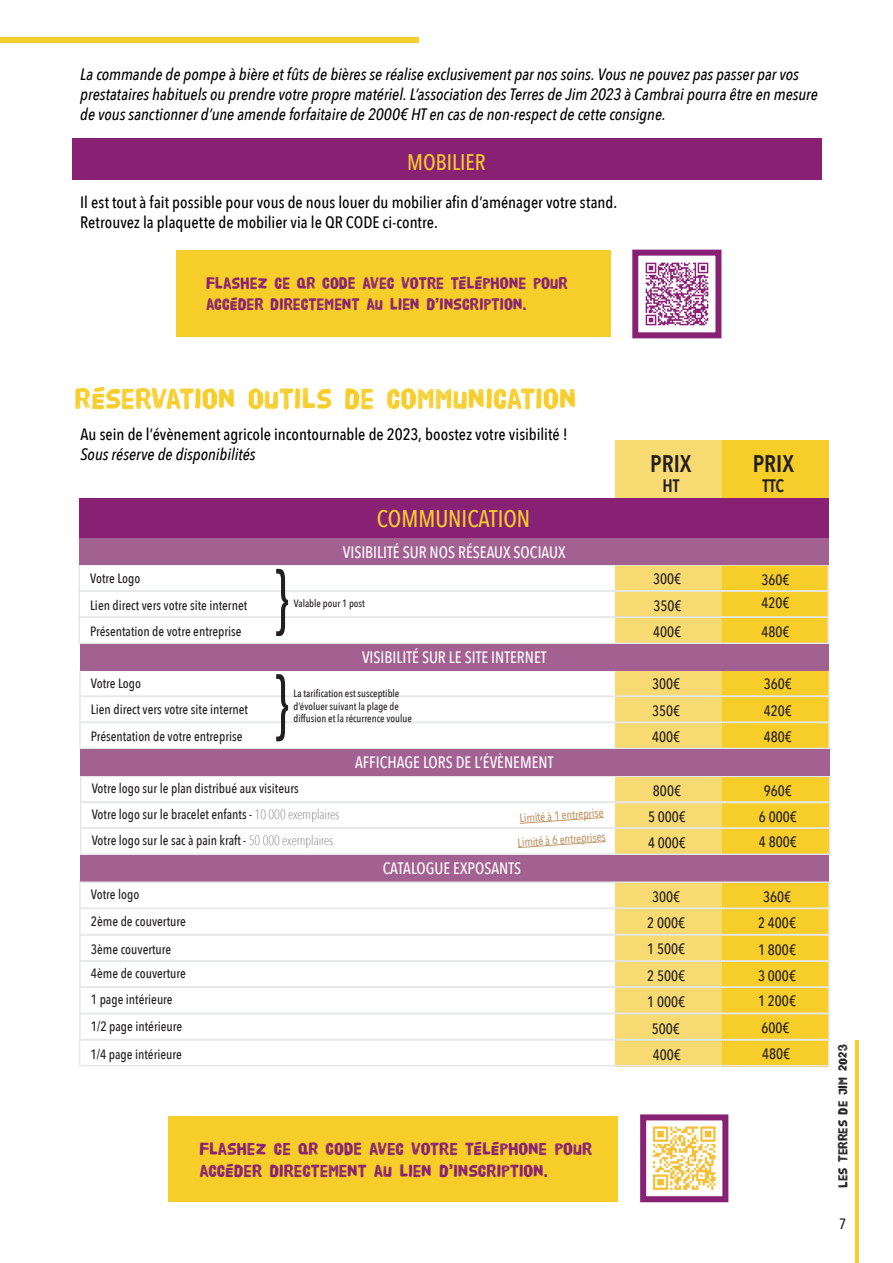
<style>
.page{position:relative;width:893px;height:1263px;background:#fff}
.page>*{position:absolute;margin:0;border:0;box-sizing:border-box;transform-origin:0 0}
.t1{font:30px "HVD Poster";letter-spacing:-.01em;color:#f6cd29}
.t2{font:500 24px "Avenir Next Condensed";color:#f6cd29}
.t3{font:600 24px "Avenir Next Condensed";color:#231f20}
.t4{font:500 22.5px "Avenir Next Condensed";color:#f6cd29}
.t5{font:18px/21.6px "HVD Poster";letter-spacing:-.005em;color:#882173}
.t6{font:600 18px "Avenir Next Condensed";color:#231f20}
.t7{font:17.25px/20.7px "HVD Poster";letter-spacing:-.005em;color:#882173;scale:.96 1}
.t8{font:italic 500 16.5px/19.8px "Avenir Next Condensed";color:#000001}
.t9{font:500 16.5px/19.8px "Avenir Next Condensed";color:#000001}
.t10{font:500 16.5px "Avenir Next Condensed";color:#fff}
.t11{font:500 15px/26.2px "Avenir Next Condensed";color:#231f20;text-align:center}
.t12{font:500 13.5px/26.1px "Avenir Next Condensed";color:#231f20}
.t13{font:13.5px "HVD Poster";color:#231f20}
.t14{font:500 12px/24.2px "Avenir Next Condensed";color:#c19769;text-align:center}
.t15{font:500 10.5px/12.6px "Avenir Next Condensed";color:#231f20}
.s1{font-weight:200}
</style>
<div class="page">
<div style="left:72px;top:138px;width:750px;height:41px;background:#882173"></div>
<div style="left:168px;top:1116px;width:449px;height:86px;background:#f6cd29"></div>
<div style="left:176px;top:251px;width:435px;height:86px;background:#f6cd29"></div>
<hr style="left:856px;top:1040px;width:3px;height:223px;background:#f6cd29">
<div style="left:0;top:37px;width:419px;height:6px;background:#f6cd29"></div>
<img style="left:652px;top:1126px;width:64px;height:64px">
<div style="left:640px;top:1114px;width:88px;height:88px;border:6px solid #882173"></div>
<div style="left:632px;top:250px;width:89px;height:88px;border:6px solid #882173"></div>
<div style="left:722px;top:440px;width:107px;height:626px;background:#f6cd29"></div>
<div style="left:615px;top:440px;width:107px;height:626px;background:#f8da72"></div>
<div style="left:78px;top:564px;width:751px;height:28px;border:2px solid #e6e7e9"></div>
<div style="left:79px;top:721px;width:751px;height:28px;border:2px solid #e6e7e9"></div>
<div style="left:79px;top:669px;width:751px;height:28px;border:2px solid #e6e7e9"></div>
<div style="left:78px;top:590px;width:751px;height:28px;border:2px solid #e6e7e9"></div>
<div style="left:79px;top:695px;width:751px;height:28px;border:2px solid #e6e7e9"></div>
<div style="left:78px;top:616px;width:751px;height:28px;border:2px solid #e6e7e9"></div>
<div style="left:80px;top:776px;width:750px;height:27px;border:2px solid #e6e7e9"></div>
<div style="left:80px;top:801px;width:750px;height:28px;border:2px solid #e6e7e9"></div>
<div style="left:80px;top:827px;width:750px;height:28px;border:2px solid #e6e7e9"></div>
<div style="left:79px;top:498px;width:750px;height:41px;background:#882173"></div>
<div style="left:79px;top:539px;width:750px;height:26px;background:#a36192"></div>
<div style="left:80px;top:749px;width:750px;height:26px;background:#a36192"></div>
<div style="left:80px;top:644px;width:749px;height:26px;background:#a36192"></div>
<svg style="left:520px;top:817px;width:84px;height:7px"></svg>
<svg style="left:518px;top:841px;width:88px;height:7px"></svg>
<div style="left:80px;top:855px;width:749px;height:26px;background:#a36192"></div>
<div style="left:79px;top:1013px;width:751px;height:27px;border:2px solid #e6e7e9"></div>
<div style="left:79px;top:881px;width:751px;height:28px;border:2px solid #e6e7e9"></div>
<div style="left:79px;top:908px;width:751px;height:27px;border:2px solid #e6e7e9"></div>
<div style="left:79px;top:934px;width:751px;height:28px;border:2px solid #e6e7e9"></div>
<div style="left:79px;top:960px;width:751px;height:28px;border:2px solid #e6e7e9"></div>
<div style="left:79px;top:986px;width:751px;height:28px;border:2px solid #e6e7e9"></div>
<div style="left:79px;top:1039px;width:750px;height:27px;border:2px solid #e6e7e9"></div>
<svg style="left:276px;top:569px;width:12px;height:67px"></svg>
<svg style="left:276px;top:674px;width:12px;height:67px"></svg>
<img style="left:645px;top:262px;width:64px;height:64px">
<p class="t8" style="left:80px;top:65px;width:739px">La commande de pompe à bière et fûts de bières se réalise exclusivement par nos soins. Vous ne pouvez pas passer par vos prestataires habituels ou prendre votre propre matériel. L’association des Terres de Jim 2023 à Cambrai pourra être en mesure de vous sanctionner d’une amende forfaitaire de 2000€ HT en cas de non-respect de cette consigne.</p>
<h3 class="t4" style="left:407px;top:148px;width:80px">MOBILIER</h3>
<p class="t9" style="left:80px;top:192px;width:538px">Il est tout à fait possible pour vous de nous louer du mobilier afin d’aménager votre stand.<br>Retrouvez la plaquette de mobilier via le QR CODE ci-contre.</p>
<p class="t7" style="left:206px;top:273px;width:378px">FLASHEZ CE QR CODE AVEC VOTRE TÉLÉPHONE POUR<br>ACCÉDER DIRECTEMENT AU LIEN D’INSCRIPTION.</p>
<h1 class="t1" style="left:75px;top:385px;width:504px">RÉSERVATION OUTILS DE COMMUNICATION</h1>
<p class="t9" style="left:81px;top:424px;width:489px">Au sein de l’évènement agricole incontournable de 2023, boostez votre visibilité !</p>
<p class="t8" style="left:81px;top:444px;width:177px">Sous réserve de disponibilités</p>
<h2 class="t2" style="left:377px;top:504px;width:155px">COMMUNICATION</h2>
<p class="t10" style="left:343px;top:542px;width:224px">VISIBILITÉ SUR NOS RÉSEAUX SOCIAUX</p>
<h2 class="t3" style="left:650px;top:449px;width:43px">PRIX</h2>
<h3 class="t6" style="left:662px;top:474px;width:19px">HT</h3>
<p class="t12" style="left:90px;top:565px;width:52px">Votre Logo</p>
<p class="t11" style="left:653px;top:566px;width:30px">300€</p>
<p class="t12" style="left:90px;top:592px;width:159px">Lien direct vers votre site internet<br>Présentation de votre entreprise</p>
<p class="t15" style="left:294px;top:597px;width:73px">Valable pour 1 post</p>
<p class="t11" style="left:653px;top:592px;width:30px;text-align:left">350€<br>400€</p>
<p class="t12" style="left:91px;top:670px;width:159px">Votre Logo<br>Lien direct vers votre site internet</p>
<p class="t12" style="left:91px;top:723px;width:153px">Présentation de votre entreprise</p>
<p class="t10" style="left:362px;top:648px;width:186px">VISIBILITÉ SUR LE SITE INTERNET</p>
<p class="t15" style="left:294px;top:687px;width:120px">La tarification est susceptible d’évoluer suivant la plage de diffusion et la récurrence voulue</p>
<p class="t10" style="left:355px;top:753px;width:200px">AFFICHAGE LORS DE L’ÉVÈNEMENT</p>
<p class="t11" style="left:652px;top:670px;width:30px;line-height:27.3px;text-align:left">300€<br>350€</p>
<p class="t11" style="left:652px;top:723px;width:30px">400€</p>
<h2 class="t3" style="left:753px;top:449px;width:43px">PRIX</h2>
<h3 class="t6" style="left:762px;top:474px;width:23px">TTC</h3>
<p class="t11" style="left:761px;top:567px;width:30px;line-height:23.5px;text-align:left">360€<br>420€</p>
<p class="t11" style="left:761px;top:619px;width:30px">480€</p>
<p class="t11" style="left:764px;top:670px;width:30px;line-height:26.8px;text-align:justify">360€ 420€ 480€</p>
<p class="t12" style="left:92px;top:775px;width:249px">Votre logo sur le plan distribué aux visiteurs<br>Votre logo sur le bracelet enfants - <span class="s1">10 000 exemplaires<br></span>Votre logo sur le sac à pain kraft - <span class="s1">50 000 exemplaires</span></p>
<p class="t11" style="left:759px;top:778px;width:39px;line-height:25.5px">960€<br>6 000€<br>4 800€</p>
<p class="t11" style="left:648px;top:778px;width:39px">800€<br>5 000€<br>4 000€</p>
<p class="t14" style="left:515px;top:806px;width:90px;rotate:-4deg">Limité à 1 entreprise<br>Limité à 6 entreprises</p>
<p class="t10" style="left:383px;top:858px;width:140px">CATALOGUE EXPOSANTS</p>
<p class="t12" style="left:91px;top:881px;width:97px;line-height:27.2px">Votre logo<br>2ème de couverture</p>
<p class="t12" style="left:91px;top:937px;width:97px;line-height:23.7px">3ème couverture<br>4ème de couverture</p>
<p class="t12" style="left:91px;top:986px;width:83px">1 page intérieure</p>
<p class="t12" style="left:91px;top:1013px;width:93px">1/2 page intérieure</p>
<p class="t11" style="left:647px;top:884px;width:39px">300€<br>2 000€<br>1 500€<br>2 500€<br>1 000€<br>500€</p>
<p class="t11" style="left:758px;top:883px;width:39px;line-height:26.7px">360€<br>2 400€<br>1 800€</p>
<p class="t11" style="left:758px;top:962px;width:39px;text-align:justify">3 000€ 1 200€ 600€</p>
<p class="t12" style="left:91px;top:1041px;width:93px">1/4 page intérieure</p>
<p class="t11" style="left:653px;top:1042px;width:30px">400€</p>
<p class="t11" style="left:762px;top:1040px;width:30px">480€</p>
<h3 class="t5" style="left:199px;top:1138px;width:394px">FLASHEZ CE QR CODE AVEC VOTRE TÉLÉPHONE POUR<br>ACCÉDER DIRECTEMENT AU LIEN D’INSCRIPTION.</h3>
<p class="t13" style="left:837px;top:1188px;width:145px;rotate:-90deg">LES TERRES DE JIM 2023</p>
<p class="t11" style="left:839px;top:1210px;width:9px">7</p>
</div>
